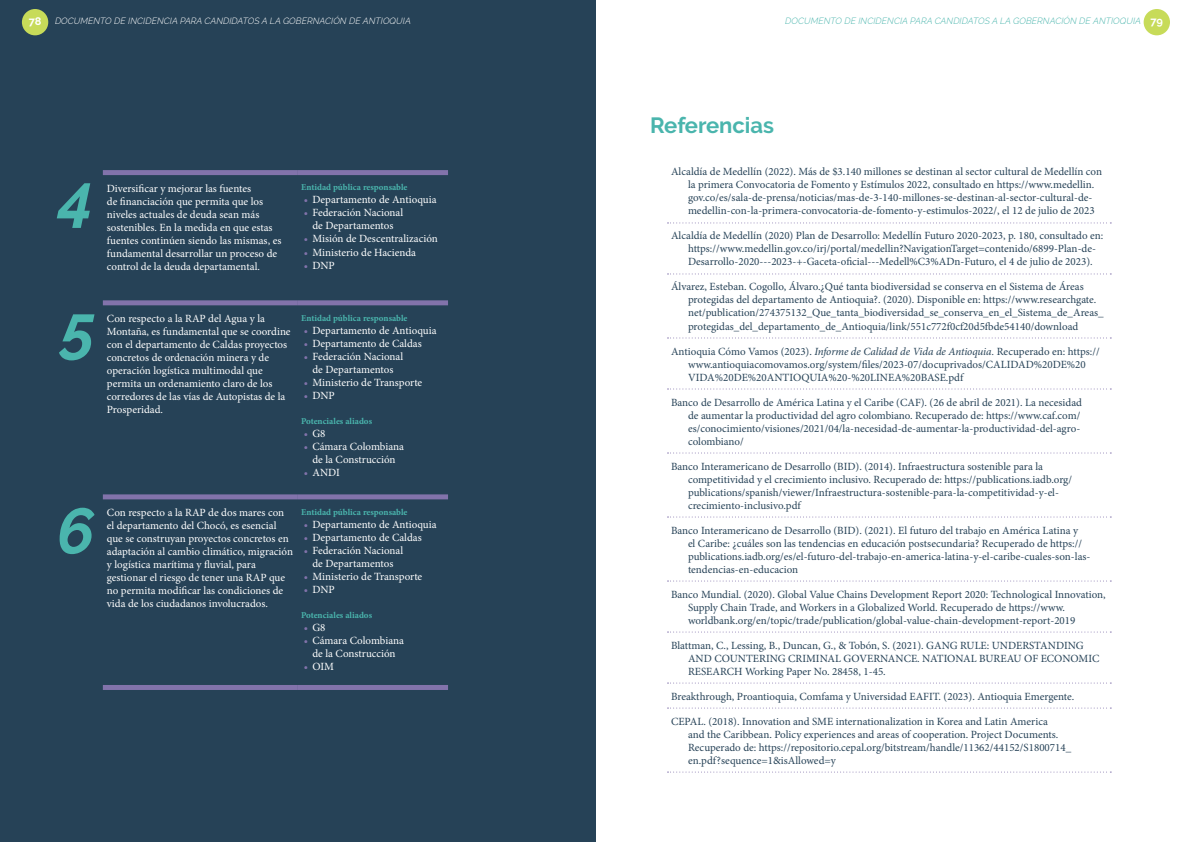
<style>
.page{position:relative;width:1191px;height:842px;background:#fff}
.page>*{position:absolute;margin:0;border:0;box-sizing:border-box;transform-origin:0 0}
.t1{font:italic 700 64px/131.1px "Raleway";color:#4ab5ad}
.t2{font:700 22px "Raleway";color:#4ab5ad}
.t3{font:11px/13px "Minion Pro";color:#264257}
.t4{font:11px/13px "Minion Pro";color:#fff;text-align:center}
.t5{font:700 9px "Minion Pro";color:#4ab5ad}
.t6{font:italic 300 9px "Raleway";letter-spacing:.01em;color:#4ab5ad}
.t7{font:italic 300 9px "Raleway";letter-spacing:.01em;color:#fff}
.s1{font-weight:700;font-style:normal;font-size:11px}
.s2{color:#8273ab}
.s3{font-weight:700;font-style:normal;font-size:11px;color:#fff}
.s4{font-style:italic}
</style>
<div class="page">
<div style="left:1143px;top:9px;width:27px;height:26px;background:#c7db59;border-radius:50%"></div>
<div style="left:0;top:0;width:595px;height:842px;background:#264257"></div>
<svg style="left:667px;top:222px;width:444px;height:1px"></svg>
<svg style="left:667px;top:273px;width:444px;height:1px"></svg>
<svg style="left:667px;top:337px;width:444px;height:1px"></svg>
<svg style="left:667px;top:388px;width:444px;height:1px"></svg>
<svg style="left:667px;top:452px;width:444px;height:1px"></svg>
<svg style="left:667px;top:516px;width:444px;height:1px"></svg>
<svg style="left:667px;top:580px;width:444px;height:1px"></svg>
<svg style="left:667px;top:631px;width:444px;height:1px"></svg>
<svg style="left:667px;top:682px;width:444px;height:1px"></svg>
<svg style="left:667px;top:707px;width:444px;height:1px"></svg>
<svg style="left:667px;top:771px;width:444px;height:1px"></svg>
<div style="left:103px;top:170px;width:194px;height:5px;background:#8273ab"></div>
<div style="left:297px;top:170px;width:151px;height:5px;background:#8273ab"></div>
<div style="left:103px;top:300px;width:194px;height:5px;background:#8273ab"></div>
<div style="left:297px;top:300px;width:151px;height:5px;background:#8273ab"></div>
<div style="left:103px;top:494px;width:194px;height:5px;background:#8273ab"></div>
<div style="left:297px;top:494px;width:151px;height:5px;background:#8273ab"></div>
<div style="left:103px;top:685px;width:194px;height:5px;background:#8273ab"></div>
<div style="left:297px;top:685px;width:151px;height:5px;background:#8273ab"></div>
<div style="left:22px;top:9px;width:26px;height:26px;background:#c7db59;border-radius:50%"></div>
<p class="t7" style="left:29px;top:16px;width:384px"><span class="s1">78</span> DOCUMENTO DE INCIDENCIA PARA CANDIDATOS A LA GOBERNACIÓN DE ANTIOQUIA</p>
<h1 class="t1" style="left:59px;top:132px;width:38px">4<br>5</h1>
<p class="t4" style="left:107px;top:182px;width:176px;text-align:left">Diversificar y mejorar las fuentes<br>de financiación que permita que los niveles actuales de deuda sean más sostenibles. En la medida en que estas fuentes continúen siendo las mismas, es fundamental desarrollar un proceso de control de la deuda departamental.</p>
<p class="t5" style="left:301px;top:181px;width:108px">Entidad pública responsable</p>
<p class="t4" style="left:304px;top:194px;width:134px"><span class="s2">•</span> Departamento de Antioquia</p>
<p class="t4" style="left:304px;top:207px;width:101px"><span class="s2">•</span> Federación Nacional de Departamentos</p>
<p class="t4" style="left:304px;top:233px;width:135px"><span class="s2">•</span> Misión de Descentralización</p>
<p class="t4" style="left:304px;top:246px;width:114px"><span class="s2">•</span> Ministerio de Hacienda</p>
<p class="t4" style="left:304px;top:259px;width:32px"><span class="s2">•</span> DNP</p>
<p class="t4" style="left:107px;top:312px;width:185px;text-align:left">Con respecto a la RAP del Agua y la Montaña, es fundamental que se coordine con el departamento de Caldas proyectos concretos de ordenación minera y de operación logística multimodal que permita un ordenamiento claro de los corredores de las vías de Autopistas de la Prosperidad.</p>
<p class="t5" style="left:301px;top:311px;width:108px">Entidad pública responsable</p>
<p class="t4" style="left:304px;top:324px;width:134px"><span class="s2">•</span> Departamento de Antioquia</p>
<p class="t4" style="left:304px;top:337px;width:119px"><span class="s2">•</span> Departamento de Caldas</p>
<p class="t4" style="left:304px;top:350px;width:101px"><span class="s2">•</span> Federación Nacional de Departamentos</p>
<p class="t4" style="left:304px;top:376px;width:120px"><span class="s2">•</span> Ministerio de Transporte</p>
<p class="t4" style="left:304px;top:389px;width:32px"><span class="s2">•</span> DNP</p>
<p class="t5" style="left:301px;top:415px;width:73px">Potenciales aliados</p>
<p class="t4" style="left:304px;top:427px;width:23px"><span class="s2">•</span> G8</p>
<p class="t4" style="left:304px;top:440px;width:101px"><span class="s2">•</span> Cámara Colombiana de la Construcción</p>
<p class="t4" style="left:304px;top:466px;width:38px"><span class="s2">•</span> ANDI</p>
<h1 class="t1" style="left:57px;top:465px;width:39px">6</h1>
<p class="t4" style="left:107px;top:506px;width:188px;text-align:left">Con respecto a la RAP de dos mares con el departamento del Chocó, es esencial que se construyan proyectos concretos en adaptación al cambio climático, migración y logística marítima y fluvial, para gestionar el riesgo de tener una RAP que no permita modificar las condiciones de vida de los ciudadanos involucrados.</p>
<p class="t5" style="left:301px;top:506px;width:108px">Entidad pública responsable</p>
<p class="t4" style="left:304px;top:518px;width:134px"><span class="s2">•</span> Departamento de Antioquia</p>
<p class="t4" style="left:304px;top:531px;width:119px"><span class="s2">•</span> Departamento de Caldas</p>
<p class="t4" style="left:304px;top:544px;width:101px"><span class="s2">•</span> Federación Nacional de Departamentos</p>
<p class="t4" style="left:304px;top:570px;width:120px"><span class="s2">•</span> Ministerio de Transporte</p>
<p class="t4" style="left:304px;top:583px;width:32px"><span class="s2">•</span> DNP</p>
<p class="t5" style="left:301px;top:609px;width:73px">Potenciales aliados</p>
<p class="t4" style="left:304px;top:621px;width:23px"><span class="s2">•</span> G8</p>
<p class="t4" style="left:304px;top:634px;width:101px"><span class="s2">•</span> Cámara Colombiana de la Construcción</p>
<p class="t4" style="left:304px;top:660px;width:32px"><span class="s2">•</span> OIM</p>
<p class="t6" style="left:785px;top:16px;width:379px">DOCUMENTO DE INCIDENCIA PARA CANDIDATOS A LA GOBERNACIÓN DE ANTIOQUIA <span class="s3">79</span></p>
<h2 class="t2" style="left:650px;top:113px;width:126px">Referencias</h2>
<p class="t3" style="left:688px;top:165px;width:415px;text-indent:-17px">Alcaldía de Medellín (2022). Más de $3.140 millones se destinan al sector cultural de Medellín con la primera Convocatoria de Fomento y Estímulos 2022, consultado en https://www.medellin. gov.co/es/sala-de-prensa/noticias/mas-de-3-140-millones-se-destinan-al-sector-cultural-de&shy;medellin-con-la-primera-convocatoria-de-fomento-y-estimulos-2022/, el 12 de julio de 2023</p>
<p class="t3" style="left:688px;top:229px;width:417px;text-indent:-17px">Alcaldía de Medellín (2020) Plan de Desarrollo: Medellín Futuro 2020-2023, p. 180, consultado en: https://www.medellin.gov.co/irj/portal/medellin?NavigationTarget=contenido/6899-Plan-de-<br>Desarrollo-2020---2023-+-Gaceta-oficial---Medell%C3%ADn-Futuro, el 4 de julio de 2023).</p>
<p class="t3" style="left:688px;top:280px;width:417px;text-indent:-17px">Álvarez, Esteban. Cogollo, Álvaro.¿Qué tanta biodiversidad se conserva en el Sistema de Áreas protegidas del departamento de Antioquia?. (2020). Disponible en: https://www.researchgate. net/publication/274375132_Que_tanta_biodiversidad_se_conserva_en_el_Sistema_de_Areas_ protegidas_del_departamento_de_Antioquia/link/551c772f0cf20d5fbde54140/download</p>
<p class="t3" style="left:688px;top:345px;width:413px;text-indent:-17px">Antioquia Cómo Vamos (2023). <span class="s4">Informe de Calidad de Vida de Antioquia.</span> Recuperado en: https:// www.antioquiacomovamos.org/system/files/2023-07/docuprivados/CALIDAD%20DE%20<br>VIDA%20DE%20ANTIOQUIA%20-%20LINEA%20BASE.pdf</p>
<p class="t3" style="left:688px;top:396px;width:395px;text-indent:-17px">Banco de Desarrollo de América Latina y el Caribe (CAF). (26 de abril de 2021). La necesidad de aumentar la productividad del agro colombiano. Recuperado de: https://www.caf.com/ es/conocimiento/visiones/2021/04/la-necesidad-de-aumentar-la-productividad-del-agro&shy;colombiano/</p>
<p class="t3" style="left:688px;top:460px;width:385px;text-indent:-17px">Banco Interamericano de Desarrollo (BID). (2014). Infraestructura sostenible para la competitividad y el crecimiento inclusivo. Recuperado de: https://publications.iadb.org/ publications/spanish/viewer/Infraestructura-sostenible-para-la-competitividad-y-el&shy;crecimiento-inclusivo.pdf</p>
<p class="t3" style="left:688px;top:524px;width:404px;text-indent:-17px">Banco Interamericano de Desarrollo (BID). (2021). El futuro del trabajo en América Latina y<br>el Caribe: ¿cuáles son las tendencias en educación postsecundaria? Recuperado de https:// publications.iadb.org/es/el-futuro-del-trabajo-en-america-latina-y-el-caribe-cuales-son-las&shy;tendencias-en-educacion</p>
<p class="t3" style="left:688px;top:588px;width:419px;text-indent:-17px">Banco Mundial. (2020). Global Value Chains Development Report 2020: Technological Innovation,<br>Supply Chain Trade, and Workers in a Globalized World. Recuperado de https://www. worldbank.org/en/topic/trade/publication/global-value-chain-development-report-2019</p>
<p class="t3" style="left:688px;top:639px;width:413px;text-indent:-17px">Blattman, C., Lessing, B., Duncan, G., &amp; Tobón, S. (2021). GANG RULE: UNDERSTANDING<br>AND COUNTERING CRIMINAL GOVERNANCE. NATIONAL BUREAU OF ECONOMIC<br>RESEARCH Working Paper No. 28458, 1-45.</p>
<p class="t3" style="left:671px;top:690px;width:405px">Breakthrough, Proantioquia, Comfama y Universidad EAFIT. (2023). Antioquia Emergente.</p>
<p class="t3" style="left:688px;top:715px;width:385px;text-indent:-17px">CEPAL. (2018). Innovation and SME internationalization in Korea and Latin America<br>and the Caribbean. Policy experiences and areas of cooperation. Project Documents.<br>Recuperado de: https://repositorio.cepal.org/bitstream/handle/11362/44152/S1800714_ en.pdf?sequence=1&amp;isAllowed=y</p>
</div>
